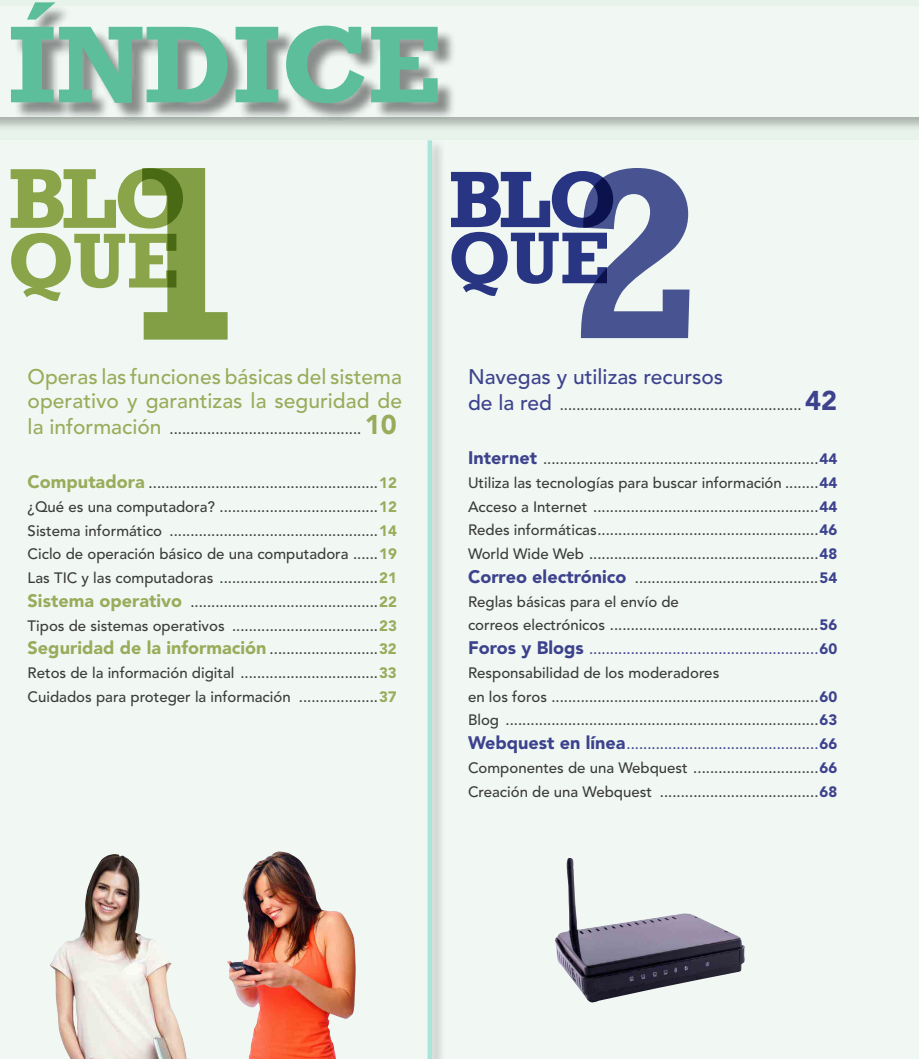
<style>
.page{position:relative;width:919px;height:1059px;background:#fff}
.page>*{position:absolute;margin:0;border:0;box-sizing:border-box;transform-origin:0 0}
.t1{font:700 111.15px "Rockwell";color:#39b186}
.t2{font:500 21px/24px "Avenir LT Std";color:#97ad5b}
.t3{font:500 21px "Avenir LT Std";color:#3d428d}
.t4{font:500 15px/23.7px "Avenir LT Std";color:#3c3c3b;text-align:justify}
.s1{font-size:21px;color:#97ad5b}
.s2{font-weight:900;font-size:27px;color:#97ad5b}
.s3{font-weight:900;font-size:18px;color:#97ad5b}
.s4{font-weight:900;color:#97ad5b}
.s5{font-size:21px;color:#3d428d}
.s6{font-weight:900;font-size:27px;color:#3d428d}
.s7{font-weight:900;font-size:18px;color:#3d428d}
.s8{font-weight:900;color:#3d428d}
.s9{color:#3d428d}
</style>
<div class="page">
<div style="left:0;top:140px;width:918px;height:919px;background:#f1f8f4"></div>
<svg style="left:11px;top:168px;width:216px;height:172px"></svg>
<svg style="left:451px;top:168px;width:238px;height:170px"></svg>
<hr style="left:918px;top:140px;width:1px;height:919px;background:#d1f0ea">
<img style="left:50px;top:854px;width:137px;height:205px">
<img style="left:227px;top:851px;width:129px;height:208px">
<img style="left:555px;top:858px;width:190px;height:145px">
<div style="left:425px;top:138px;width:21px;height:921px;background:#000;opacity:.27"></div>
<div style="left:427px;top:140px;width:5px;height:919px;background:#a7e6d9"></div>
<div style="left:0;top:4px;width:918px;height:127px;background:#000;opacity:.27"></div>
<div style="left:0;top:6px;width:918px;height:111px;background:#f1f8f4"></div>
<div style="left:14px;top:5px;width:442px;height:117px;background:#000;opacity:.54"></div>
<h1 class="t1" style="left:9px;top:-2px;width:434px">ÍNDICE</h1>
<h2 class="t2" style="left:28px;top:365px;width:376px">Operas las funciones básicas del sistema operativo y garantizas la seguridad de</h2>
<p class="t4" style="left:28px;top:417px;width:371px"><span class="s1">la información</span> .............................................. <span class="s2">10</span></p>
<p class="t4" style="left:28px;top:471px;width:371px"><span class="s3">Computadora</span> .......................................................<span class="s4">12 </span>¿Qué es una computadora? ......................................<span class="s4">12<br></span>Sistema informático ..................................................<span class="s4">14<br></span>Ciclo de operación básico de una computadora ......<span class="s4">19<br></span>Las TIC y las computadoras ......................................<span class="s4">21<br></span><span class="s3">Sistema operativo</span> .............................................<span class="s4">22<br></span>Tipos de sistemas operativos ...................................<span class="s4">23<br></span><span class="s3">Seguridad de la información</span> ..........................<span class="s4">32<br></span>Retos de la información digital .................................<span class="s4">33<br></span>Cuidados para proteger la información ...................<span class="s4">37</span></p>
<h2 class="t3" style="left:468px;top:364px;width:257px">Navegas y utilizas recursos</h2>
<p class="t4" style="left:468px;top:393px;width:371px"><span class="s5">de la red</span> .......................................................... <span class="s6">42</span></p>
<p class="t4" style="left:468px;top:447px;width:371px;text-align:left"><span class="s7">Internet</span> ..................................................................<span class="s8">44<br></span>Utiliza las tecnologías para buscar información ........<span class="s8">44<br></span>Acceso a Internet ......................................................<span class="s8">44<br></span>Redes informáticas.....................................................<span class="s8">46<br></span>World Wide Web .......................................................<span class="s8">48<br></span><span class="s7">Correo electrónico</span> ............................................<span class="s8">54<br></span>Reglas básicas para el envío de<br>correos electrónicos ..................................................<span class="s8">56<br></span><span class="s7">Foros y Blogs</span> <span class="s9">.......................................................</span><span class="s8">60<br></span>Responsabilidad de los moderadores<br>en los foros ................................................................<span class="s8">60<br></span>Blog ...........................................................................<span class="s8">63<br></span><span class="s7">Webquest en línea</span><span class="s9">..............................................</span><span class="s8">66<br></span>Componentes de una Webquest ..............................<span class="s8">66<br></span>Creación de una Webquest ......................................<span class="s8">68</span></p>
</div>
